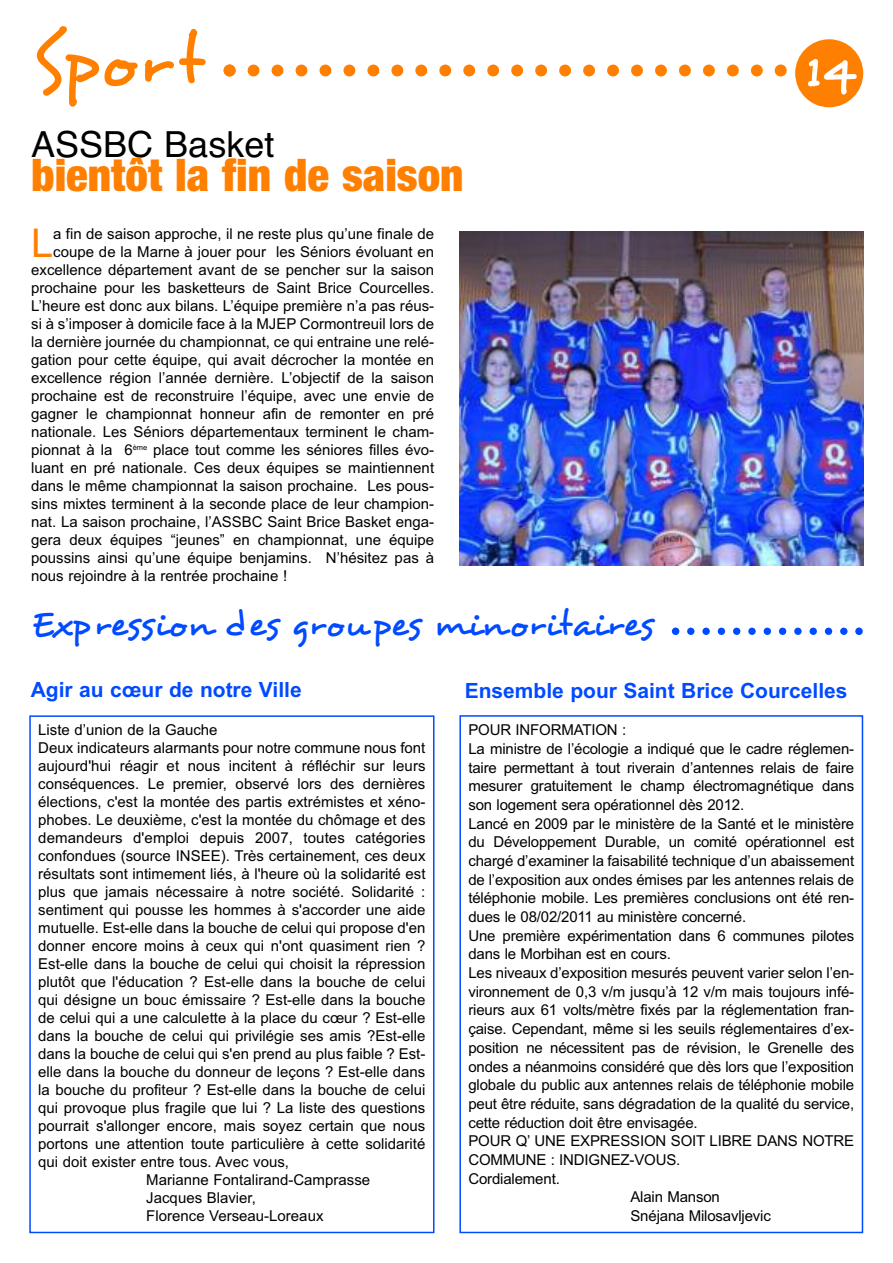
<style>
.page{position:relative;width:893px;height:1263px;background:#fff}
.page>*{position:absolute;margin:0;border:0;box-sizing:border-box;transform-origin:0 0}
.t1{font:72px "Desyrel";color:#ff8000}
.t2{font:54px "Desyrel";color:#fff}
.t3{font:900 condensed 45px "Helvetica Neue";color:#ff8000}
.t4{font:39.6px "Arial";color:#ff8000}
.t5{font:36px "Desyrel";color:#004aff}
.t6{font:36px "Helvetica";color:#000}
.t7{font:700 21px "Arial";color:#004aff}
.t8{font:15px "Arial";color:#000}
</style>
<div class="page">
<div style="left:795px;top:39px;width:68px;height:68px;background:#ff8000;border-radius:50%"></div>
<div style="left:29px;top:715px;width:405px;height:518px;border:2px solid #004aff"></div>
<div style="left:459px;top:715px;width:404px;height:518px;border:2px solid #004aff"></div>
<svg style="left:224px;top:65px;width:539px;height:12px"></svg>
<svg style="left:775px;top:65px;width:12px;height:12px"></svg>
<svg style="left:672px;top:627px;width:191px;height:8px"></svg>
<img style="left:459px;top:232px;width:404px;height:333px">
<h1 class="t1" style="left:31px;top:16px;width:173px">Sport</h1>
<h3 class="t6" style="left:31px;top:123px;width:245px">ASSBC Basket</h3>
<h3 class="t3" style="left:31px;top:148px;width:434px">bientôt la fin de saison</h3>
<h3 class="t4" style="left:31px;top:220px;width:24px">L</h3>
<p class="t8" style="left:53px;top:225px;width:382px">a fin de saison approche, il ne reste plus qu’une finale de</p>
<p class="t8" style="left:53px;top:243px;width:382px">coupe de la Marne à jouer pour les Séniors évoluant en</p>
<p class="t8" style="left:31px;top:261px;width:404px">excellence département avant de se pencher sur la saison</p>
<p class="t8" style="left:31px;top:279px;width:404px">prochaine pour les basketteurs de Saint Brice Courcelles.</p>
<p class="t8" style="left:31px;top:297px;width:404px">L’heure est donc aux bilans. L’équipe première n’a pas réus-</p>
<p class="t8" style="left:31px;top:315px;width:404px">si à s’imposer à domicile face à la MJEP Cormontreuil lors de</p>
<p class="t8" style="left:31px;top:333px;width:404px">la dernière journée du championnat, ce qui entraine une relé-</p>
<p class="t8" style="left:31px;top:351px;width:404px">gation pour cette équipe, qui avait décrocher la montée en</p>
<p class="t8" style="left:31px;top:369px;width:404px">excellence région l’année dernière. L’objectif de la saison</p>
<p class="t8" style="left:31px;top:387px;width:404px">prochaine est de reconstruire l’équipe, avec une envie de</p>
<p class="t8" style="left:31px;top:405px;width:404px">gagner le championnat honneur afin de remonter en pré</p>
<p class="t8" style="left:31px;top:423px;width:404px">nationale. Les Séniors départementaux terminent le cham-</p>
<p class="t8" style="left:31px;top:441px;width:404px">pionnat à la 6<sup>ème</sup> place tout comme les séniores filles évo-</p>
<p class="t8" style="left:31px;top:459px;width:404px">luant en pré nationale. Ces deux équipes se maintiennent</p>
<p class="t8" style="left:31px;top:477px;width:404px">dans le même championnat la saison prochaine. Les pous-</p>
<p class="t8" style="left:31px;top:495px;width:404px">sins mixtes terminent à la seconde place de leur champion-</p>
<p class="t8" style="left:31px;top:513px;width:404px">nat. La saison prochaine, l’ASSBC Saint Brice Basket enga-</p>
<p class="t8" style="left:31px;top:531px;width:404px">gera deux équipes “jeunes” en championnat, une équipe</p>
<p class="t8" style="left:31px;top:549px;width:404px">poussins ainsi qu’une équipe benjamins. N’hésitez pas à</p>
<p class="t8" style="left:31px;top:567px;width:257px">nous rejoindre à la rentrée prochaine !</p>
<h2 class="t2" style="left:803px;top:37px;width:54px">14</h2>
<h3 class="t5" style="left:31px;top:601px;width:624px">Expression des groupes minoritaires</h3>
<h3 class="t7" style="left:31px;top:677px;width:272px">Agir au cœur de notre Ville</h3>
<p class="t8" style="left:38px;top:721px;width:181px">Liste d’union de la Gauche</p>
<p class="t8" style="left:38px;top:739px;width:389px">Deux indicateurs alarmants pour notre commune nous font</p>
<p class="t8" style="left:38px;top:757px;width:389px">aujourd'hui réagir et nous incitent à réfléchir sur leurs</p>
<p class="t8" style="left:38px;top:775px;width:389px">conséquences. Le premier, observé lors des dernières</p>
<p class="t8" style="left:38px;top:793px;width:389px">élections, c'est la montée des partis extrémistes et xéno-</p>
<p class="t8" style="left:38px;top:811px;width:389px">phobes. Le deuxième, c'est la montée du chômage et des</p>
<p class="t8" style="left:38px;top:829px;width:389px">demandeurs d'emploi depuis 2007, toutes catégories</p>
<p class="t8" style="left:38px;top:847px;width:389px">confondues (source INSEE). Très certainement, ces deux</p>
<p class="t8" style="left:38px;top:865px;width:389px">résultats sont intimement liés, à l'heure où la solidarité est</p>
<p class="t8" style="left:38px;top:883px;width:389px">plus que jamais nécessaire à notre société. Solidarité :</p>
<p class="t8" style="left:38px;top:901px;width:389px">sentiment qui pousse les hommes à s'accorder une aide</p>
<p class="t8" style="left:38px;top:919px;width:389px">mutuelle. Est-elle dans la bouche de celui qui propose d'en</p>
<p class="t8" style="left:38px;top:937px;width:389px">donner encore moins à ceux qui n'ont quasiment rien ?</p>
<p class="t8" style="left:38px;top:955px;width:389px">Est-elle dans la bouche de celui qui choisit la répression</p>
<p class="t8" style="left:38px;top:973px;width:389px">plutôt que l'éducation ? Est-elle dans la bouche de celui</p>
<p class="t8" style="left:38px;top:991px;width:389px">qui désigne un bouc émissaire ? Est-elle dans la bouche</p>
<p class="t8" style="left:38px;top:1009px;width:389px">de celui qui a une calculette à la place du cœur ? Est-elle</p>
<p class="t8" style="left:38px;top:1027px;width:389px">dans la bouche de celui qui privilégie ses amis ?Est-elle</p>
<p class="t8" style="left:38px;top:1045px;width:389px">dans la bouche de celui qui s'en prend au plus faible ? Est-</p>
<p class="t8" style="left:38px;top:1063px;width:389px">elle dans la bouche du donneur de leçons ? Est-elle dans</p>
<p class="t8" style="left:38px;top:1081px;width:389px">la bouche du profiteur ? Est-elle dans la bouche de celui</p>
<p class="t8" style="left:38px;top:1099px;width:389px">qui provoque plus fragile que lui ? La liste des questions</p>
<p class="t8" style="left:38px;top:1117px;width:389px">pourrait s'allonger encore, mais soyez certain que nous</p>
<p class="t8" style="left:38px;top:1135px;width:389px">portons une attention toute particulière à cette solidarité</p>
<p class="t8" style="left:38px;top:1153px;width:252px">qui doit exister entre tous. Avec vous,</p>
<p class="t8" style="left:146px;top:1171px;width:225px">Marianne Fontalirand-Camprasse</p>
<p class="t8" style="left:146px;top:1189px;width:111px">Jacques Blavier,</p>
<p class="t8" style="left:146px;top:1207px;width:179px">Florence Verseau-Loreaux</p>
<h3 class="t7" style="left:465px;top:678px;width:384px">Ensemble pour Saint Brice Courcelles</h3>
<p class="t8" style="left:468px;top:721px;width:159px">POUR INFORMATION :</p>
<p class="t8" style="left:468px;top:740px;width:387px">La ministre de l’écologie a indiqué que le cadre réglemen-</p>
<p class="t8" style="left:468px;top:758px;width:387px">taire permettant à tout riverain d’antennes relais de faire</p>
<p class="t8" style="left:468px;top:777px;width:387px">mesurer gratuitement le champ électromagnétique dans</p>
<p class="t8" style="left:468px;top:796px;width:277px">son logement sera opérationnel dès 2012.</p>
<p class="t8" style="left:468px;top:815px;width:387px">Lancé en 2009 par le ministère de la Santé et le ministère</p>
<p class="t8" style="left:468px;top:833px;width:387px">du Développement Durable, un comité opérationnel est</p>
<p class="t8" style="left:468px;top:852px;width:387px">chargé d’examiner la faisabilité technique d’un abaissement</p>
<p class="t8" style="left:468px;top:871px;width:387px">de l’exposition aux ondes émises par les antennes relais de</p>
<p class="t8" style="left:468px;top:889px;width:387px">téléphonie mobile. Les premières conclusions ont été ren-</p>
<p class="t8" style="left:468px;top:908px;width:279px">dues le 08/02/2011 au ministère concerné.</p>
<p class="t8" style="left:468px;top:927px;width:387px">Une première expérimentation dans 6 communes pilotes</p>
<p class="t8" style="left:468px;top:945px;width:204px">dans le Morbihan est en cours.</p>
<p class="t8" style="left:468px;top:964px;width:387px">Les niveaux d’exposition mesurés peuvent varier selon l’en-</p>
<p class="t8" style="left:468px;top:983px;width:387px">vironnement de 0,3 v/m jusqu’à 12 v/m mais toujours infé-</p>
<p class="t8" style="left:468px;top:1001px;width:387px">rieurs aux 61 volts/mètre fixés par la réglementation fran-</p>
<p class="t8" style="left:468px;top:1020px;width:387px">çaise. Cependant, même si les seuils réglementaires d’ex-</p>
<p class="t8" style="left:468px;top:1039px;width:387px">position ne nécessitent pas de révision, le Grenelle des</p>
<p class="t8" style="left:468px;top:1057px;width:387px">ondes a néanmoins considéré que dès lors que l’exposition</p>
<p class="t8" style="left:468px;top:1076px;width:387px">globale du public aux antennes relais de téléphonie mobile</p>
<p class="t8" style="left:468px;top:1095px;width:387px">peut être réduite, sans dégradation de la qualité du service,</p>
<p class="t8" style="left:468px;top:1114px;width:231px">cette réduction doit être envisagée.</p>
<p class="t8" style="left:468px;top:1132px;width:387px">POUR Q’ UNE EXPRESSION SOIT LIBRE DANS NOTRE</p>
<p class="t8" style="left:468px;top:1151px;width:214px">COMMUNE : INDIGNEZ-VOUS.</p>
<p class="t8" style="left:468px;top:1170px;width:93px">Cordialement.</p>
<p class="t8" style="left:630px;top:1188px;width:91px">Alain Manson</p>
<p class="t8" style="left:630px;top:1207px;width:142px">Snéjana Milosavljevic</p>
</div>
